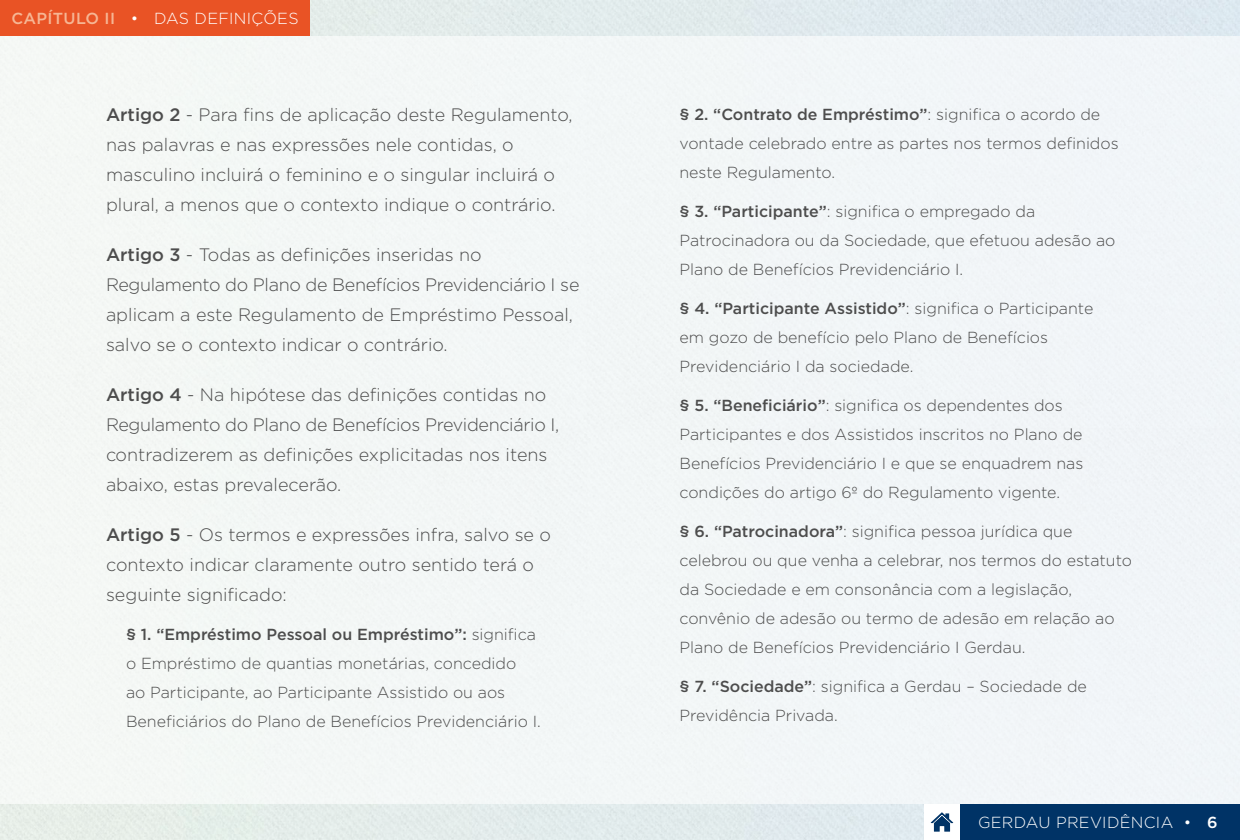
<style>
.page{position:relative;width:1240px;height:840px;background:#fff}
.page>*{position:absolute;margin:0;border:0;box-sizing:border-box;transform-origin:0 0}
.t1{font:300 18px/30px "Gotham";color:#4d4d4d}
.t2{font:300 16px/29px "Gotham";color:#4d4d4d}
.t3{font:300 16px "Gotham";letter-spacing:.02em;color:#fff}
.s1{font-weight:500;color:#f6b694}
.s2{font-weight:500}
</style>
<div class="page">
<div style="left:960px;top:804px;width:280px;height:36px;background:#036"></div>
<svg style="left:931px;top:812px;width:22px;height:20px"></svg>
<div style="left:0;top:36px;width:1240px;height:768px;background:#f2f6f7"></div>
<div style="left:0;top:0;width:310px;height:36px;background:#e95325"></div>
<p class="t3" style="left:11px;top:8px;width:289px"><span class="s1">CAPÍTULO II</span> • DAS DE FINI ÇÕES</p>
<p class="t1" style="left:106px;top:100px;width:468px"><span class="s2">Artigo 2</span> - Para fins de aplicação deste Regulamento, nas palavras e nas expressões nele contidas, o masculino incluirá o feminino e o singular incluirá o plural, a menos que o contexto indique o contrário.</p>
<p class="t1" style="left:106px;top:240px;width:475px"><span class="s2">Artigo 3</span> - Todas as definições inseridas no Regulamento do Plano de Benefícios Previdenciário I se aplicam a este Regulamento de Empréstimo Pessoal, salvo se o contexto indicar o contrário.</p>
<p class="t1" style="left:106px;top:380px;width:455px"><span class="s2">Artigo 4</span> - Na hipótese das definições contidas no Regulamento do Plano de Benefícios Previdenciário I, contradizerem as definições explicitadas nos itens abaixo, estas prevalecerão.</p>
<p class="t1" style="left:106px;top:520px;width:447px"><span class="s2">Artigo 5</span> - Os termos e expressões infra, salvo se o contexto indicar claramente outro sentido terá o seguinte significado:</p>
<p class="t2" style="left:126px;top:620px;width:416px"><span class="s2">§ 1. “Empréstimo Pessoal ou Empréstimo”:</span> significa o Empréstimo de quantias monetárias, concedido<br>ao Participante, ao Participante Assistido ou aos Beneficiários do Plano de Benefícios Previdenciário I .</p>
<p class="t2" style="left:680px;top:99px;width:441px"><span class="s2">§ 2. “Contrato de Empréstimo”</span>: significa o acordo de vontade celebrado entre as partes nos termos definidos neste Regulamento.</p>
<p class="t2" style="left:680px;top:196px;width:438px"><span class="s2">§ 3. “Participante”</span>: significa o empregado da<br>Patrocinadora ou da Sociedade, que efetuou adesão ao<br>Plano de Benefícios Previdenciário I .</p>
<p class="t2" style="left:680px;top:293px;width:415px"><span class="s2">§ 4. “Participante Assistido”</span>: significa o Participante em gozo de benefício pelo Plano de Benefícios<br>Previdenciário I da sociedade.</p>
<p class="t2" style="left:680px;top:390px;width:405px"><span class="s2">§ 5. “Beneficiário”</span>: significa os dependentes dos Participantes e dos Assistidos inscritos no Plano de Benefícios Previdenciário I e que se enquadrem nas condições do artigo 6º do Regulamento vigente.</p>
<p class="t2" style="left:680px;top:516px;width:454px"><span class="s2">§ 6. “Patrocinadora”</span>: significa pessoa jurídica que celebrou ou que venha a celebrar, nos termos do estatuto da Sociedade e em consonância com a legislação, convênio de adesão ou termo de adesão em relação ao Plano de Benefícios Previdenciário I Gerdau.</p>
<p class="t2" style="left:680px;top:671px;width:409px"><span class="s2">§ 7. “Sociedade”</span>: significa a Gerdau – Sociedade de<br>Previdência Privada.</p>
<p class="t3" style="left:978px;top:812px;width:241px">gerdau previdência • <span class="s2">6</span></p>
</div>
